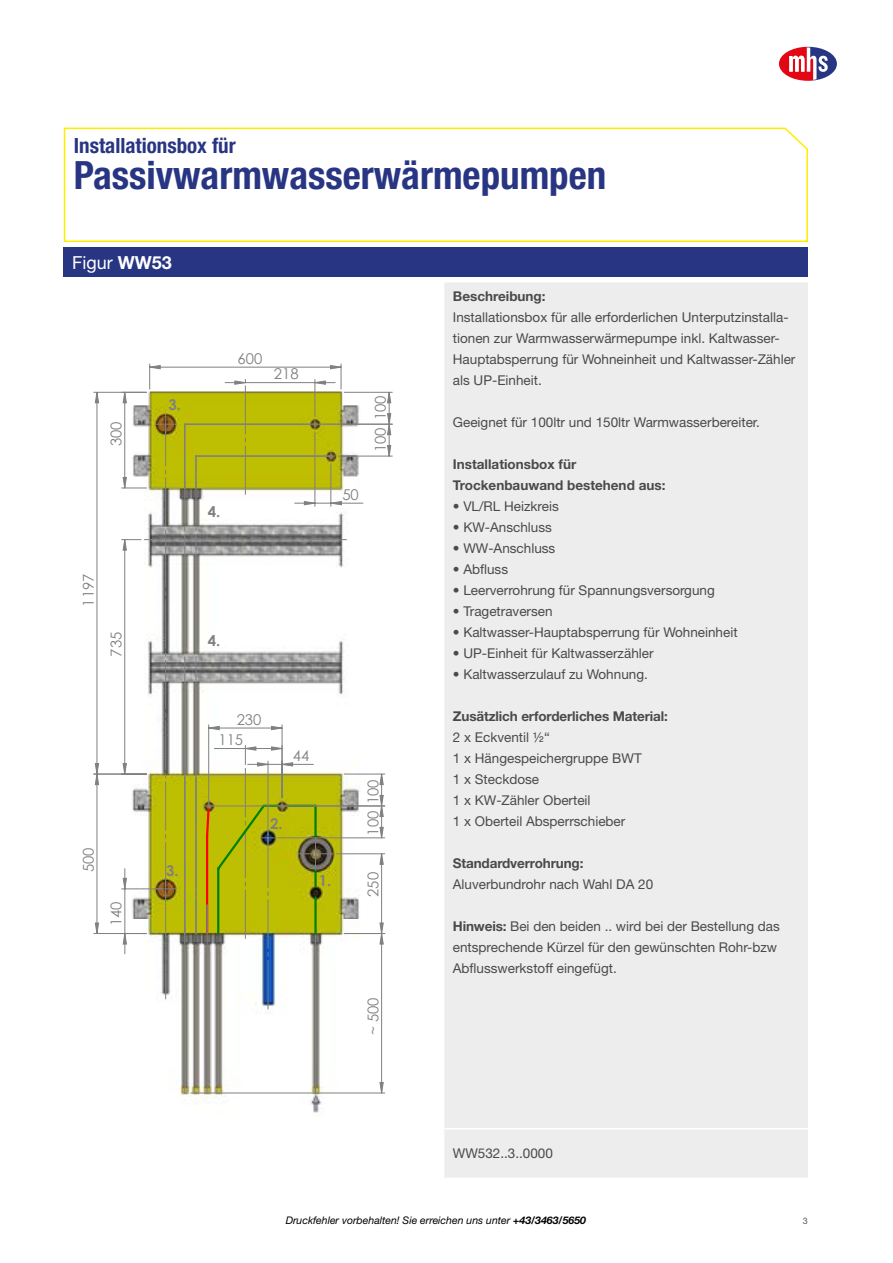
<style>
.page{position:relative;width:893px;height:1263px;background:#fff}
.page>*{position:absolute;margin:0;border:0;box-sizing:border-box;transform-origin:0 0}
.t1{font:700 condensed 39px "Helvetica Neue LT Pro";color:#283583}
.t2{font:700 condensed 21px "Helvetica Neue LT Pro";color:#283583}
.t3{font:18px "Helvetica Neue LT Pro";color:#fff}
.t4{font:14.85px "Century Gothic";color:#808080}
.t5{font:700 14.85px "Century Gothic";color:#808080}
.t6{font:13.5px/21px "Helvetica Neue LT Pro";color:#4a4a49}
.t7{font:700 13.5px/21px "Helvetica Neue LT Pro";letter-spacing:-.01em;color:#4a4a49}
.t8{font:italic 10.5px "Helvetica Neue LT Pro";color:#000}
.t9{font:9px "Helvetica Neue LT Pro";color:#575756}
.s1{font-weight:700}
</style>
<div class="page">
<svg style="left:779px;top:47px;width:58px;height:34px"></svg>
<div style="left:64px;top:247px;width:744px;height:30px;background:#283583"></div>
<svg style="left:63px;top:127px;width:745px;height:115px"></svg>
<div style="left:444px;top:283px;width:364px;height:894px;background:#ededed"></div>
<hr style="left:444px;top:1128px;width:364px;height:1px;background:#fff">
<hr style="left:65px;top:1259px;width:361px;height:1px;background:#c0c0c0">
<hr style="left:65px;top:1262px;width:361px;height:1px;background:#c0c0c0">
<hr style="left:471px;top:348px;width:1px;height:776px;background:#c0c0c0">
<hr style="left:65px;top:348px;width:361px;height:1px;background:#c0c0c0">
<hr style="left:65px;top:348px;width:1px;height:776px;background:#c0c0c0">
<hr style="left:65px;top:1137px;width:361px;height:1px;background:#c0c0c0">
<hr style="left:455px;top:348px;width:1px;height:776px;background:#c0c0c0">
<hr style="left:338px;top:456px;width:54px;height:1px;background:#808080">
<hr style="left:94px;top:933px;width:53px;height:1px;background:#808080">
<hr style="left:191px;top:1093px;width:194px;height:1px;background:#808080">
<hr style="left:344px;top:392px;width:48px;height:1px;background:#808080">
<hr style="left:318px;top:424px;width:74px;height:1px;background:#808080">
<hr style="left:94px;top:392px;width:53px;height:1px;background:#808080">
<hr style="left:94px;top:774px;width:53px;height:1px;background:#808080">
<svg style="left:122px;top:364px;width:224px;height:28px"></svg>
<svg style="left:122px;top:944px;width:263px;height:149px"></svg>
<svg style="left:95px;top:392px;width:296px;height:552px"></svg>
<h2 class="t2" style="left:74px;top:133px;width:163px">Installationsbox für</h2>
<h1 class="t1" style="left:74px;top:151px;width:534px">Passivwarmwasserwärmepumpen</h1>
<h3 class="t3" style="left:72px;top:251px;width:101px">Figur <span class="s1">WW53</span></h3>
<p class="t4" style="left:106px;top:446px;width:26px;rotate:-90deg">300</p>
<p class="t4" style="left:78px;top:607px;width:34px;rotate:-90deg">1197</p>
<p class="t4" style="left:106px;top:657px;width:26px;rotate:-90deg">735</p>
<p class="t4" style="left:78px;top:872px;width:26px;rotate:-90deg">500</p>
<p class="t4" style="left:106px;top:926px;width:26px;rotate:-90deg">140</p>
<p class="t5" style="left:168px;top:393px;width:14px">3.</p>
<p class="t4" style="left:238px;top:348px;width:26px">600</p>
<p class="t4" style="left:274px;top:364px;width:26px">218</p>
<p class="t5" style="left:208px;top:500px;width:14px">4.</p>
<p class="t4" style="left:342px;top:484px;width:18px">50</p>
<p class="t4" style="left:370px;top:420px;width:26px;rotate:-90deg">100</p>
<p class="t4" style="left:370px;top:452px;width:26px;rotate:-90deg">100</p>
<p class="t5" style="left:166px;top:859px;width:14px">3.</p>
<p class="t5" style="left:208px;top:630px;width:14px">4.</p>
<p class="t4" style="left:237px;top:709px;width:26px">230</p>
<p class="t4" style="left:218px;top:729px;width:26px">115</p>
<p class="t4" style="left:293px;top:745px;width:18px">44</p>
<p class="t5" style="left:270px;top:813px;width:14px">2.</p>
<p class="t5" style="left:319px;top:869px;width:14px">1.</p>
<p class="t4" style="left:363px;top:804px;width:26px;rotate:-90deg">100</p>
<p class="t4" style="left:363px;top:835px;width:26px;rotate:-90deg">100</p>
<p class="t4" style="left:363px;top:897px;width:26px;rotate:-90deg">250</p>
<p class="t4" style="left:363px;top:1035px;width:39px;rotate:-90deg">~ 500</p>
<p class="t7" style="left:453px;top:285px;width:94px">Beschreibung:</p>
<p class="t6" style="left:453px;top:306px;width:344px">Installationsbox für alle erforderlichen Unterputzinstalla&shy;tionen zur Warmwasserwärmepumpe inkl. Kaltwasser-Hauptabsperrung für Wohneinheit und Kaltwasser-Zähler als UP-Einheit.</p>
<p class="t6" style="left:453px;top:411px;width:309px">Geeignet für 100ltr und 150ltr Warmwasserbereiter.</p>
<p class="t7" style="left:453px;top:453px;width:214px">Installationsbox für<br>Trockenbauwand bestehend aus:</p>
<p class="t6" style="left:453px;top:495px;width:107px">• VL/RL Heizkreis</p>
<p class="t6" style="left:453px;top:516px;width:101px">• KW-Anschluss</p>
<p class="t6" style="left:453px;top:537px;width:104px">• WW-Anschluss</p>
<p class="t6" style="left:453px;top:558px;width:57px">• Abfluss</p>
<p class="t6" style="left:453px;top:579px;width:263px">• Leerverrohrung für Spannungsversorgung</p>
<p class="t6" style="left:453px;top:600px;width:101px">• Tragetraversen</p>
<p class="t6" style="left:453px;top:621px;width:286px">• Kaltwasser-Hauptabsperrung für Wohneinheit</p>
<p class="t6" style="left:453px;top:642px;width:202px">• UP-Einheit für Kaltwasserzähler</p>
<p class="t6" style="left:453px;top:663px;width:196px">• Kaltwasserzulauf zu Wohnung.</p>
<p class="t7" style="left:453px;top:705px;width:217px">Zusätzlich erforderliches Material:</p>
<p class="t6" style="left:453px;top:726px;width:190px">2 x Eckventil ½“<br>1 x Hängespeichergruppe BWT<br>1 x Steckdose<br>1 x KW-Zähler Oberteil<br>1 x Oberteil Absperrschieber</p>
<p class="t7" style="left:453px;top:852px;width:132px">Standardverrohrung:</p>
<p class="t6" style="left:453px;top:873px;width:202px">Aluverbundrohr nach Wahl DA 20</p>
<p class="t6" style="left:453px;top:915px;width:329px"><span class="s1">Hinweis:</span> Bei den beiden .. wird bei der Bestellung das entsprechende Kürzel für den gewünschten Rohr-bzw<br>Abflusswerkstoff eingefügt.</p>
<p class="t6" style="left:453px;top:1142px;width:102px">WW532..3..0000</p>
<p class="t8" style="left:286px;top:1214px;width:302px">Druckfehler vorbehalten! Sie erreichen uns unter <span class="s1">+43/3463/5650</span></p>
<p class="t9" style="left:803px;top:1215px;width:7px">3</p>
</div>
